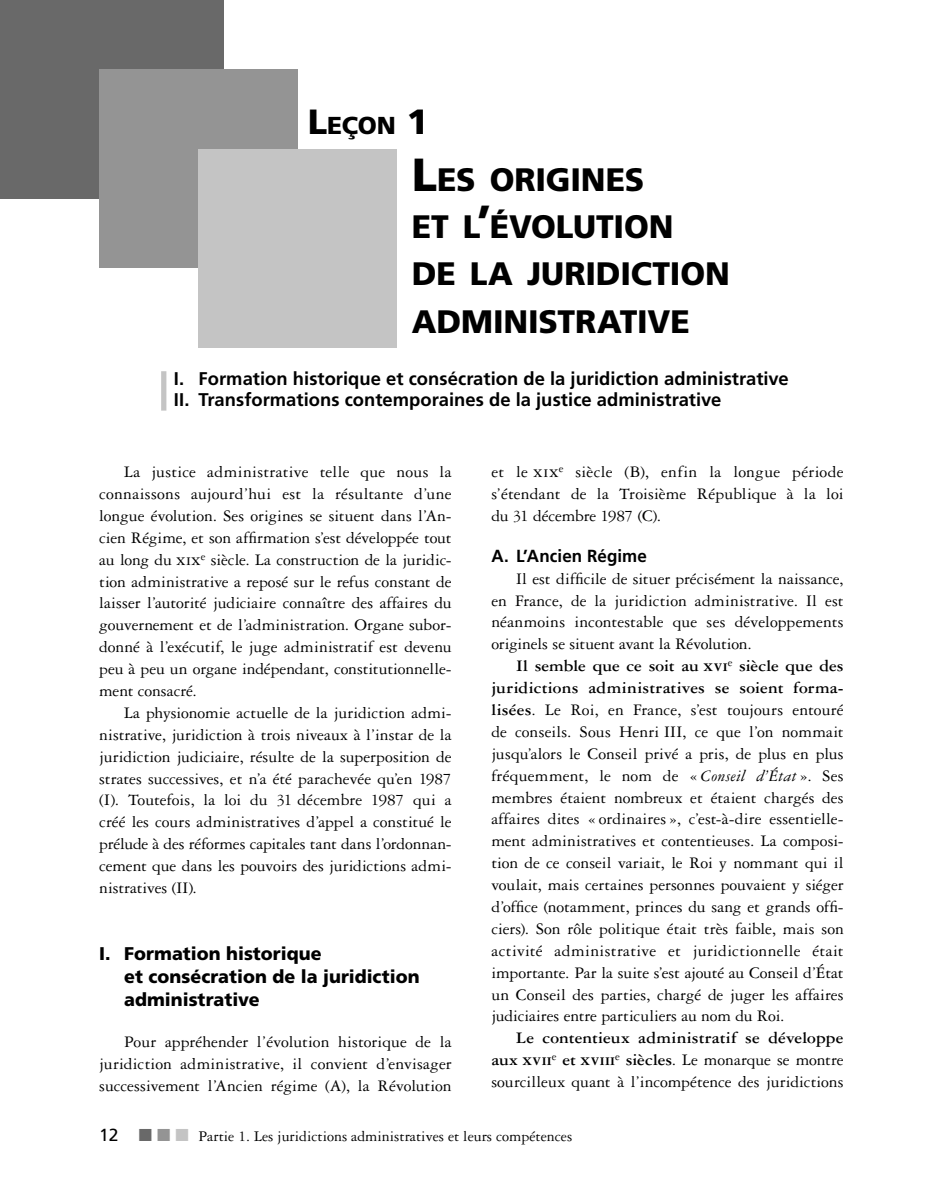
<style>
.page{position:relative;width:943px;height:1191px;background:#fff}
.page>*{position:absolute;margin:0;border:0;box-sizing:border-box;transform-origin:0 0}
.t1{font:900 32.38px/47.2px "Frutiger LT Std";letter-spacing:-.005em;color:#000}
.t2{font:900 24.5px "Frutiger LT Std";color:#000}
.t3{font:700 18.38px/21px "Frutiger LT Std";color:#000}
.t4{font:900 18.38px/22.8px "Frutiger LT Std";color:#000}
.t5{font:700 17.5px "Frutiger LT Std";letter-spacing:.005em;color:#000}
.t6{font:17.15px/21.9px "Garamond 3 LT Std";letter-spacing:-.005em;color:#000;text-align:justify}
.t7{font:15.75px "Garamond 3 LT Std";color:#000}
.s1{font-size:35px}
.s2{font-size:46.38px}
.s3{font-weight:700}
.s4{font-style:italic}
.s5{font-family:"Frutiger LT Std";font-size:17.5px}
.s6{color:#696969}
.s7{color:#949494}
.s8{color:#c4c4c4}
</style>
<div class="page">
<div style="left:0;top:0;width:223px;height:198px;background:#696969"></div>
<div style="left:99px;top:69px;width:199px;height:199px;background:#949494"></div>
<div style="left:198px;top:149px;width:199px;height:198px;background:#c4c4c4"></div>
<div style="left:161px;top:371px;width:5px;height:39px;background:#c4c4c4"></div>
<h2 class="t2" style="left:308px;top:110px;width:122px"><span class="s1">L</span>EÇON <span class="s1">1</span></h2>
<h1 class="t1" style="left:412px;top:156px;width:319px"><span class="s2">L</span>ES ORIGINES<br>ET L<span class="s2">’</span>ÉVOLUTION<br>DE LA JURIDICTION<br>ADMINISTRATIVE</h1>
<p class="t3" style="left:174px;top:368px;width:616px">I. Formation historique et consécration de la juridiction administrative<br>II. Transformations contemporaines de la justice administrative</p>
<p class="t6" style="left:99px;top:461px;width:354px;text-indent:25px">La justice administrative telle que nous la connaissons aujourd’hui est la résultante d’une longue évolution. Ses origines se situent dans l’An&shy;cien Régime, et son affirmation s’est développée tout au long du xix<sup>e</sup> siècle. La construction de la juridic&shy;tion administrative a reposé sur le refus constant de laisser l’autorité judiciaire connaître des affaires du gouvernement et de l’administration. Organe subor&shy;donné à l’exécutif, le juge administratif est devenu peu à peu un organe indépendant, constitutionnelle&shy;ment consacré.</p>
<p class="t6" style="left:99px;top:702px;width:354px;text-indent:25px">La physionomie actuelle de la juridiction admi&shy;nistrative, juridiction à trois niveaux à l’instar de la juridiction judiciaire, résulte de la superposition de strates successives, et n’a été parachevée qu’en 1987 (I). Toutefois, la loi du 31 décembre 1987 qui a créé les cours administratives d’appel a constitué le prélude à des réformes capitales tant dans l’ordonnan&shy;cement que dans les pouvoirs des juridictions admi&shy;nistratives (II).</p>
<p class="t4" style="left:124px;top:942px;width:297px;text-indent:-25px">I. Formation historique<br>et consécration de la juridiction administrative</p>
<p class="t6" style="left:99px;top:1031px;width:354px;text-indent:25px">Pour appréhender l’évolution historique de la juridiction administrative, il convient d’envisager successivement l’Ancien régime (A), la Révolution</p>
<p class="t6" style="left:491px;top:461px;width:354px">et le xix<sup>e</sup> siècle (B), enfin la longue période s’étendant de la Troisième République à la loi du 31 décembre 1987 (C).</p>
<p class="t5" style="left:491px;top:545px;width:157px">A. L’Ancien Régime</p>
<p class="t6" style="left:491px;top:567px;width:354px;text-indent:25px">Il est difficile de situer précisément la naissance, en France, de la juridiction administrative. Il est néanmoins incontestable que ses développements originels se situent avant la Révolution.</p>
<p class="t6" style="left:491px;top:655px;width:354px;text-indent:25px"><span class="s3">Il semble que ce soit au xvi</span><sup>e</sup> <span class="s3">siècle que des juridictions administratives se soient forma&shy;lisées</span>. Le Roi, en France, s’est toujours entouré de conseils. Sous Henri III, ce que l’on nommait jusqu’alors le Conseil privé a pris, de plus en plus fréquemment, le nom de « <span class="s4">Conseil d’État</span> ». Ses membres étaient nombreux et étaient chargés des affaires dites « ordinaires », c’est-à‑dire essentielle&shy;ment administratives et contentieuses. La composi&shy;tion de ce conseil variait, le Roi y nommant qui il voulait, mais certaines personnes pouvaient y siéger d’office (notamment, princes du sang et grands offi&shy;ciers). Son rôle politique était très faible, mais son activité administrative et juridictionnelle était importante. Par la suite s’est ajouté au Conseil d’État un Conseil des parties, chargé de juger les affaires judiciaires entre particuliers au nom du Roi.</p>
<p class="t6" style="left:491px;top:1027px;width:354px;text-indent:25px"><span class="s3">Le contentieux administratif se développe aux xvii</span><sup>e</sup> <span class="s3">et xviii</span><sup>e</sup> <span class="s3">siècles</span>. Le monarque se montre sourcilleux quant à l’incompétence des juridictions</p>
<p class="t7" style="left:99px;top:1128px;width:474px"><span class="s5">12</span> <span class="s6">■</span> <span class="s7">■</span> <span class="s8">■</span> Partie 1. Les juridictions administratives et leurs compétences</p>
</div>
